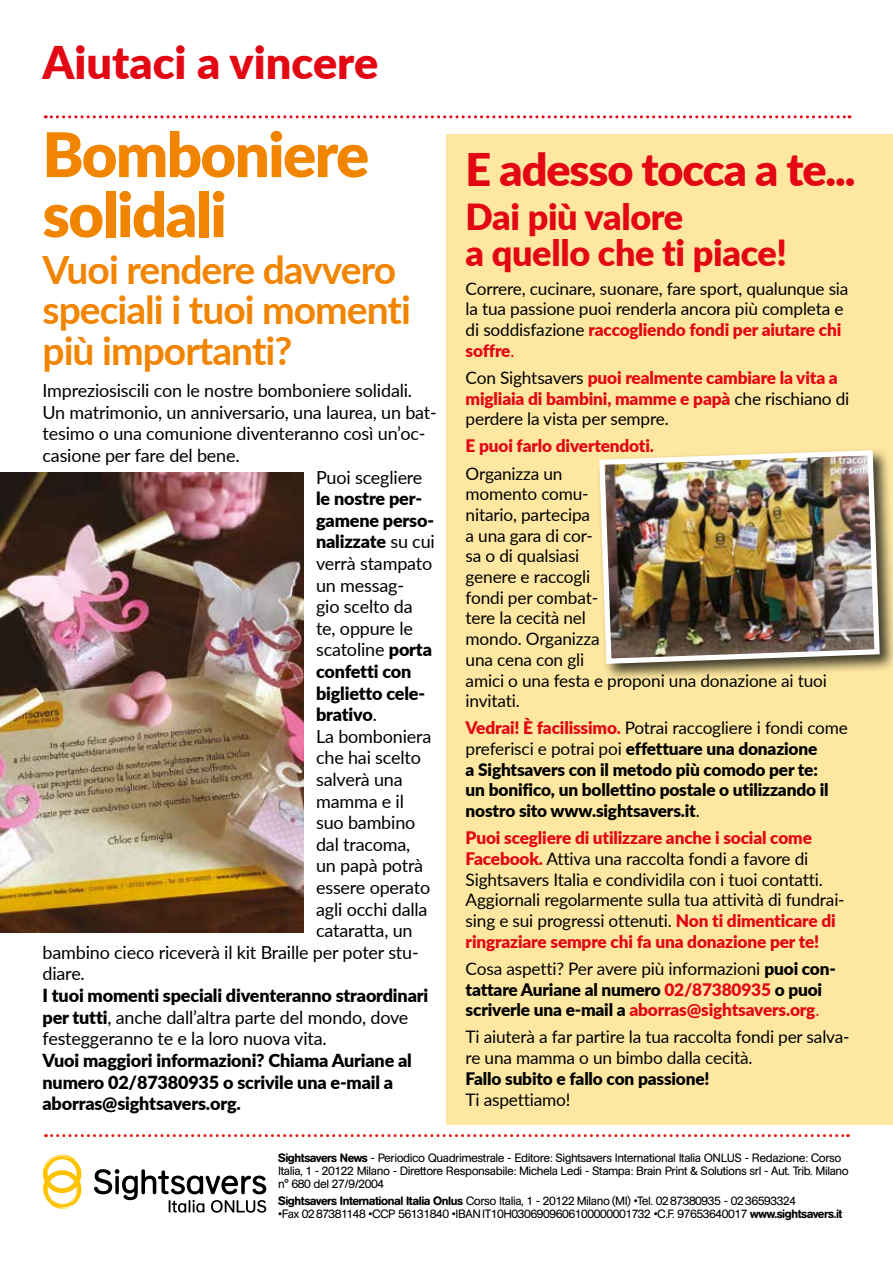
<style>
.page{position:relative;width:893px;height:1263px;background:#fff}
.page>*{position:absolute;margin:0;border:0;box-sizing:border-box;transform-origin:0 0}
.t1{font:900 61.5px/60px "Lato";letter-spacing:-.025em;color:#f18500}
.t2{font:900 45px "Lato";letter-spacing:-.01em;color:#e30613}
.t3{font:700 39px/40.5px "Lato";letter-spacing:-.025em;color:#f18500}
.t4{font:900 36px/36px "Lato";letter-spacing:-.01em;color:#e30613}
.t5{font:18px/21.6px "Lato";letter-spacing:-.01em;color:#000}
.t6{font:900 18px/21.6px "Lato";letter-spacing:-.01em;color:#000}
.t7{font:17.25px/20.7px "Lato";letter-spacing:-.01em;color:#000}
.t8{font:900 17.25px/20.7px "Lato";letter-spacing:-.01em;color:#000}
.t9{font:900 17.25px/20.7px "Lato";letter-spacing:-.01em;color:#e30613}
.t10{font:12px/12.8px "AG Book Rounded";letter-spacing:-.035em;color:#000}
.s1{font-weight:400}
.s2{font-weight:900}
.s3{font-weight:900;color:#e30613}
.s4{color:#e30613}
.s5{font-weight:400;color:#000}
.s6{font-weight:400;color:#e30613}
.s7{font-weight:500}
</style>
<div class="page">
<div style="left:446px;top:134px;width:447px;height:991px;background:#fee8a1"></div>
<svg style="left:43px;top:1154px;width:38px;height:55px"></svg>
<svg style="left:94px;top:1169px;width:172px;height:44px"></svg>
<svg style="left:46px;top:1134px;width:802px;height:3px"></svg>
<img style="left:0;top:473px;width:303px;height:459px">
<svg style="left:45px;top:115px;width:805px;height:3px"></svg>
<div style="left:596px;top:446px;width:297px;height:235px;background:#000;opacity:.75"></div>
<img style="left:597px;top:447px;width:285px;height:219px">
<h2 class="t2" style="left:43px;top:28px;width:337px">Aiutaci a vincere</h2>
<h1 class="t1" style="left:43px;top:122px;width:328px">Bomboniere solidali</h1>
<h3 class="t3" style="left:43px;top:247px;width:370px">Vuoi rendere davvero speciali i tuoi momenti più importanti?</h3>
<p class="t5" style="left:43px;top:379px;width:371px">Impreziosiscili con le nostre bomboniere solidali.</p>
<p class="t5" style="left:43px;top:401px;width:396px">Un matrimonio, un anniversario, una laurea, un bat-</p>
<p class="t5" style="left:43px;top:422px;width:384px">tesimo o una comunione diventeranno così un’oc-</p>
<p class="t5" style="left:43px;top:444px;width:199px">casione per fare del bene.</p>
<p class="t5" style="left:316px;top:465px;width:108px">Puoi scegliere</p>
<p class="t6" style="left:316px;top:487px;width:108px">le nostre per-</p>
<p class="t6" style="left:316px;top:509px;width:120px">gamene perso-</p>
<p class="t6" style="left:316px;top:530px;width:120px">nalizzate <span class="s1">su cui</span></p>
<p class="t5" style="left:316px;top:552px;width:118px">verrà stampato</p>
<p class="t5" style="left:316px;top:573px;width:89px">un messag-</p>
<p class="t5" style="left:316px;top:595px;width:98px">gio scelto da</p>
<p class="t5" style="left:316px;top:617px;width:98px">te, oppure le</p>
<p class="t5" style="left:316px;top:638px;width:117px">scatoline <span class="s2">porta</span></p>
<p class="t6" style="left:316px;top:660px;width:97px">confetti con</p>
<p class="t6" style="left:316px;top:681px;width:111px">biglietto cele-</p>
<p class="t6" style="left:316px;top:703px;width:62px">brativo<span class="s1">.</span></p>
<p class="t5" style="left:316px;top:725px;width:117px">La bomboniera</p>
<p class="t5" style="left:316px;top:746px;width:106px">che hai scelto</p>
<p class="t5" style="left:316px;top:768px;width:88px">salverà una</p>
<p class="t5" style="left:316px;top:789px;width:89px">mamma e il</p>
<p class="t5" style="left:316px;top:811px;width:101px">suo bambino</p>
<p class="t5" style="left:316px;top:833px;width:96px">dal tracoma,</p>
<p class="t5" style="left:316px;top:854px;width:109px">un papà potrà</p>
<p class="t5" style="left:316px;top:876px;width:116px">essere operato</p>
<p class="t5" style="left:316px;top:897px;width:113px">agli occhi dalla</p>
<p class="t5" style="left:316px;top:919px;width:98px">cataratta, un</p>
<p class="t5" style="left:43px;top:941px;width:378px">bambino cieco riceverà il kit Braille per poter stu-</p>
<p class="t5" style="left:43px;top:962px;width:44px">diare.</p>
<p class="t5" style="left:43px;top:984px;width:387px"><span class="s2">I tuoi momenti speciali diventeranno straordinari per tutti</span>, anche dall’altra parte del mondo, dove festeggeranno te e la loro nuova vita.</p>
<p class="t6" style="left:43px;top:1049px;width:371px">Vuoi maggiori informazioni? Chiama Auriane al numero 02/87380935 o scrivile una e-mail a aborras@sightsavers.org.</p>
<h2 class="t2" style="left:466px;top:135px;width:391px">E adesso tocca a te...</h2>
<h3 class="t4" style="left:466px;top:197px;width:323px">Dai più valore<br>a quello che ti piace!</h3>
<p class="t7" style="left:466px;top:277px;width:384px">Correre, cucinare, suonare, fare sport, qualunque sia la tua passione puoi renderla ancora più completa e di soddisfazione <span class="s3">raccogliendo fondi per aiutare chi soffre</span><span class="s4">.</span></p>
<p class="t9" style="left:466px;top:367px;width:385px"><span class="s5">Con Sightsavers</span> puoi realmente cambiare la vita a migliaia di bambini, mamme e papà <span class="s5">che rischiano di perdere la vista per sempre.</span></p>
<p class="t9" style="left:466px;top:435px;width:190px">E puoi farlo divertendoti.</p>
<p class="t7" style="left:466px;top:462px;width:363px">Organizza un<br>momento comu-<br>nitario, partecipa<br>a una gara di cor-<br>sa o di qualsiasi<br>genere e raccogli<br>fondi per combat-<br>tere la cecità nel<br>mondo. Organizza<br>una cena con gli<br>amici o una festa e proponi una donazione ai tuoi invitati.</p>
<p class="t8" style="left:466px;top:717px;width:384px"><span class="s4">Vedrai! È facilissimo.</span> <span class="s1">Potrai raccogliere i fondi come preferisci e potrai poi</span> effettuare una donazione<br>a Sightsavers con il metodo più comodo per te:<br>un bonifico, un bollettino postale o utilizzando il nostro sito www.sightsavers.it<span class="s1">.</span></p>
<p class="t7" style="left:466px;top:827px;width:381px"><span class="s3">Puoi scegliere di utilizzare anche i social come Facebook.</span> Attiva una raccolta fondi a favore di Sightsavers Italia e condividila con i tuoi contatti.<br>Aggiornali regolarmente sulla tua attività di fundrai&shy;sing e sui progressi ottenuti. <span class="s3">Non ti dimenticare di ringraziare sempre chi fa una donazione per te!</span></p>
<p class="t8" style="left:466px;top:957px;width:372px"><span class="s1">Cosa aspetti? Per avere più informazioni</span> puoi con&shy;tattare Auriane al numero <span class="s4">02/87380935</span> o puoi scriverle una e-mail a <span class="s4">aborras@sightsavers.org</span><span class="s6">.</span></p>
<p class="t7" style="left:466px;top:1026px;width:385px">Ti aiuterà a far partire la tua raccolta fondi per salva&shy;re una mamma o un bimbo dalla cecità.</p>
<p class="t8" style="left:466px;top:1067px;width:245px">Fallo subito e fallo con passione!</p>
<p class="t7" style="left:466px;top:1089px;width:106px">Ti aspettiamo!</p>
<p class="t10" style="left:278px;top:1152px;width:572px"><span class="s7">Sightsavers News</span> - Periodico Quadrimestrale - Editore: Sightsavers International Italia ONLUS - Redazione: Corso<br>Italia, 1 - 20122 Milano - Direttore Responsabile: Michela Ledi - Stampa: Brain Print &amp; Solutions srl - Aut. Trib. Milano n° 680 del 27/9/2004</p>
<p class="t10" style="left:278px;top:1194px;width:519px"><span class="s7">Sightsavers International Italia Onlus</span> Corso Italia, 1 - 20122 Milano (MI) •Tel. 02 87380935 - 02 36593324</p>
<p class="t10" style="left:278px;top:1207px;width:565px">•Fax 02 87381148 •CCP 56131840 •IBAN IT10H0306909606100000001732 •C.F. 97653640017 <span class="s7">www.sightsavers.it</span></p>
</div>
